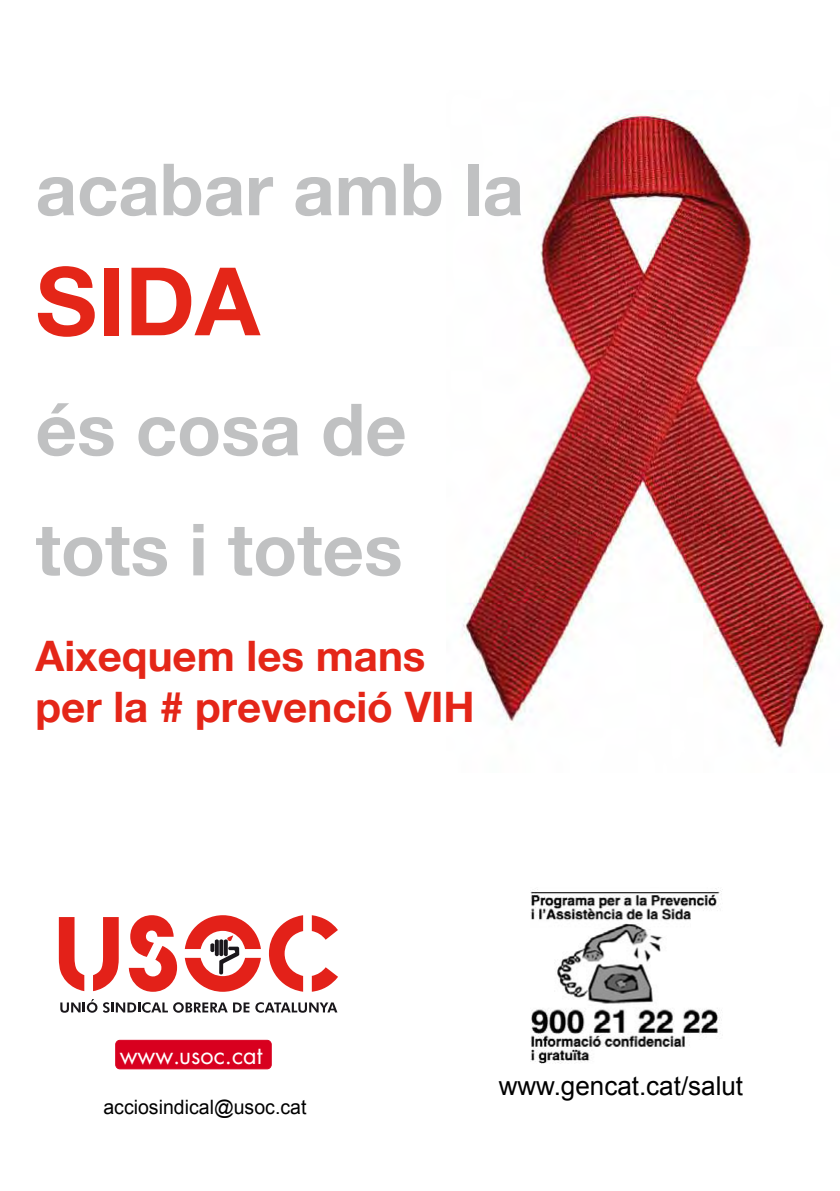
<style>
.page{position:relative;width:840px;height:1191px;background:#fff}
.page>*{position:absolute;margin:0;border:0;box-sizing:border-box;transform-origin:0 0}
.t1{font:700 94.6px "Helvetica Neue";color:#e42618}
.t2{font:700 72px/120px "Helvetica Neue";color:#c0c1c2}
.t3{font:700 42px/50.4px "Helvetica Neue";color:#e42618}
.t4{font:26px "Arial";color:#000}
.t5{font:23.8px "Futura";color:#fff}
.t6{font:19.8px "Arial";color:#000}
</style>
<div class="page">
<div style="left:116px;top:1040px;width:155px;height:28px;background:#d8001f;border-radius:4px"></div>
<div style="left:115px;top:1040px;width:156px;height:29px;border:1px solid #d8001f;border-radius:4px"></div>
<img style="left:530px;top:888px;width:193px;height:176px">
<img style="left:462px;top:109px;width:362px;height:639px">
<svg style="left:59px;top:917px;width:60px;height:74px"></svg>
<svg style="left:129px;top:915px;width:48px;height:76px"></svg>
<svg style="left:269px;top:915px;width:69px;height:76px"></svg>
<svg style="left:185px;top:915px;width:76px;height:76px"></svg>
<svg style="left:60px;top:999px;width:37px;height:13px"></svg>
<svg style="left:103px;top:1002px;width:124px;height:10px"></svg>
<svg style="left:233px;top:1002px;width:16px;height:10px"></svg>
<svg style="left:255px;top:1002px;width:82px;height:10px"></svg>
<h2 class="t2" style="left:36px;top:128px;width:489px">acabar amb la</h2>
<h1 class="t1" style="left:36px;top:243px;width:226px">SIDA</h1>
<h2 class="t2" style="left:36px;top:368px;width:372px">és cosa de tots i totes</h2>
<p class="t3" style="left:36px;top:630px;width:440px">Aixequem les mans per la # prevenció VIH</p>
<p class="t5" style="left:120px;top:1039px;width:144px">www.usoc.cat</p>
<p class="t6" style="left:103px;top:1094px;width:204px">acciosindical@usoc.cat</p>
<p class="t4" style="left:498px;top:1068px;width:246px">www.gencat.cat/salut</p>
</div>
